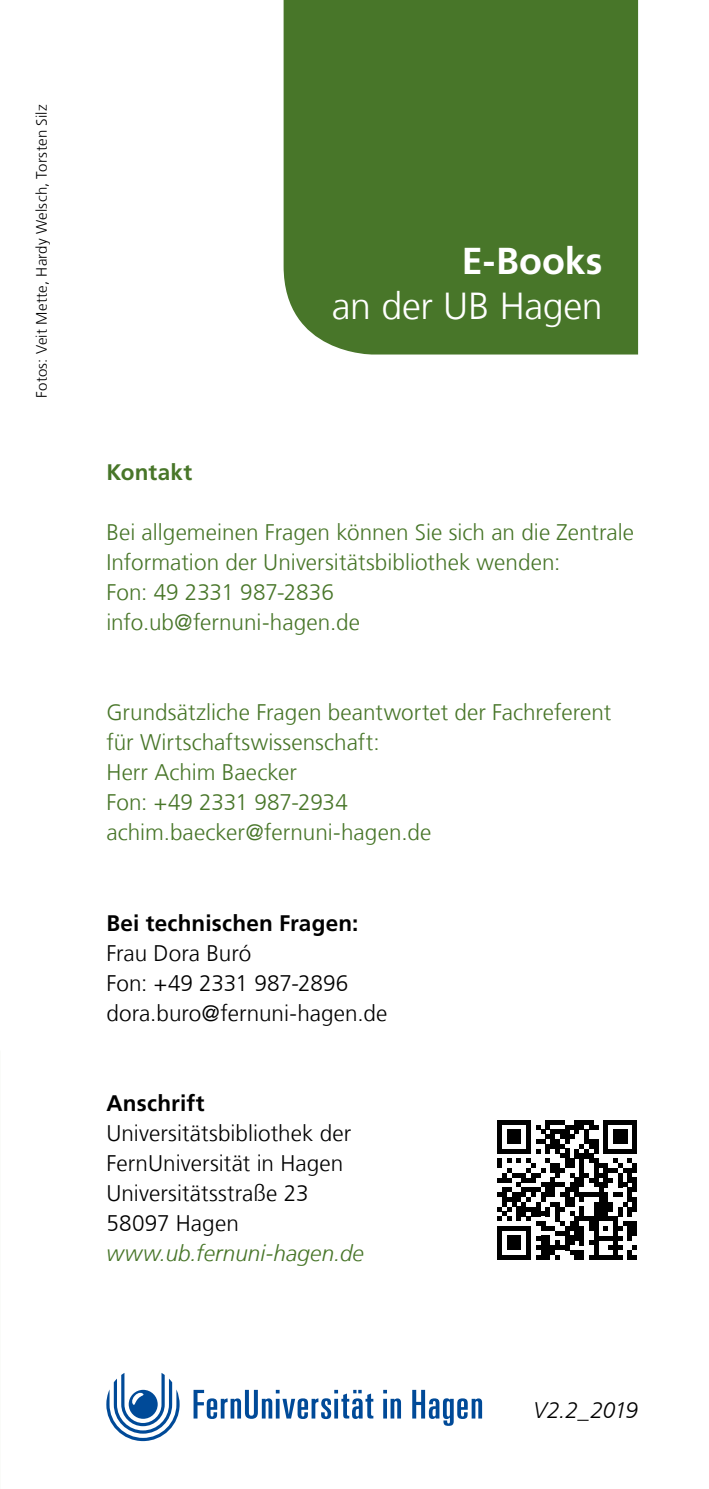
<style>
.page{position:relative;width:709px;height:1489px;background:#fff}
.page>*{position:absolute;margin:0;border:0;box-sizing:border-box;transform-origin:0 0}
.t1{font:300 37.5px "Frutiger LT Com";letter-spacing:-.01em;color:#fff}
.t2{font:700 37.5px "Frutiger LT Com";color:#fff}
.t3{font:300 22.5px/30px "Frutiger LT Com";letter-spacing:.005em;color:#487629}
.t4{font:300 22.5px "Frutiger LT Com";letter-spacing:.005em;color:#000}
.t5{font:700 22.5px "Frutiger LT Com";letter-spacing:.01em;color:#000}
.t6{font:italic 300 22.5px "Frutiger LT Com";letter-spacing:.005em;color:#487629}
.t7{font:italic 300 22.5px "Frutiger LT Com";letter-spacing:-.025em;color:#000}
.t8{font:700 22.5px "Frutiger LT Com";letter-spacing:.005em;color:#487629}
.t9{font:300 15px "Frutiger LT Com";letter-spacing:.015em;color:#000}
</style>
<div class="page">
<div style="left:283px;top:0;width:355px;height:354px;background:#487629"></div>
<svg style="left:193px;top:1389px;width:289px;height:36px"></svg>
<svg style="left:106px;top:1373px;width:74px;height:67px"></svg>
<svg style="left:497px;top:1120px;width:140px;height:139px"></svg>
<p class="t9" style="left:33px;top:398px;width:295px;rotate:-90deg">Fotos: Veit Mette, Hardy Welsch, Torsten Silz</p>
<p class="t8" style="left:106px;top:459px;width:87px">Kontakt</p>
<p class="t2" style="left:462px;top:239px;width:142px">E-Books</p>
<p class="t1" style="left:332px;top:284px;width:272px">an der UB Hagen</p>
<p class="t3" style="left:106px;top:517px;width:529px">Bei allgemeinen Fragen können Sie sich an die Zentrale<br>Information der Universitätsbibliothek wenden:</p>
<p class="t3" style="left:106px;top:577px;width:229px">Fon: 49 2331 987-2836</p>
<p class="t3" style="left:106px;top:607px;width:255px">info.ub@fernuni-hagen.de</p>
<p class="t3" style="left:106px;top:697px;width:506px">Grundsätzliche Fragen beantwortet der Fachreferent für Wirtschaftswissenschaft:<br>Herr Achim Baecker</p>
<p class="t3" style="left:106px;top:787px;width:243px">Fon: +49 2331 987-2934</p>
<p class="t3" style="left:106px;top:817px;width:326px">achim.baecker@fernuni-hagen.de</p>
<p class="t5" style="left:106px;top:909px;width:254px">Bei technischen Fragen:</p>
<p class="t4" style="left:106px;top:939px;width:146px">Frau Dora Buró</p>
<p class="t4" style="left:106px;top:969px;width:244px">Fon: +49 2331 987-2896</p>
<p class="t4" style="left:106px;top:999px;width:283px">dora.buro@fernuni-hagen.de</p>
<p class="t5" style="left:106px;top:1089px;width:100px">Anschrift</p>
<p class="t4" style="left:106px;top:1119px;width:246px">Universitätsbibliothek der</p>
<p class="t4" style="left:106px;top:1149px;width:238px">FernUniversität in Hagen</p>
<p class="t4" style="left:106px;top:1179px;width:204px">Universitätsstraße 23</p>
<p class="t4" style="left:106px;top:1209px;width:134px">58097 Hagen</p>
<p class="t6" style="left:106px;top:1239px;width:259px">www.ub.fernuni-hagen.de</p>
<p class="t7" style="left:533px;top:1396px;width:106px">V2.2_2019</p>
</div>
